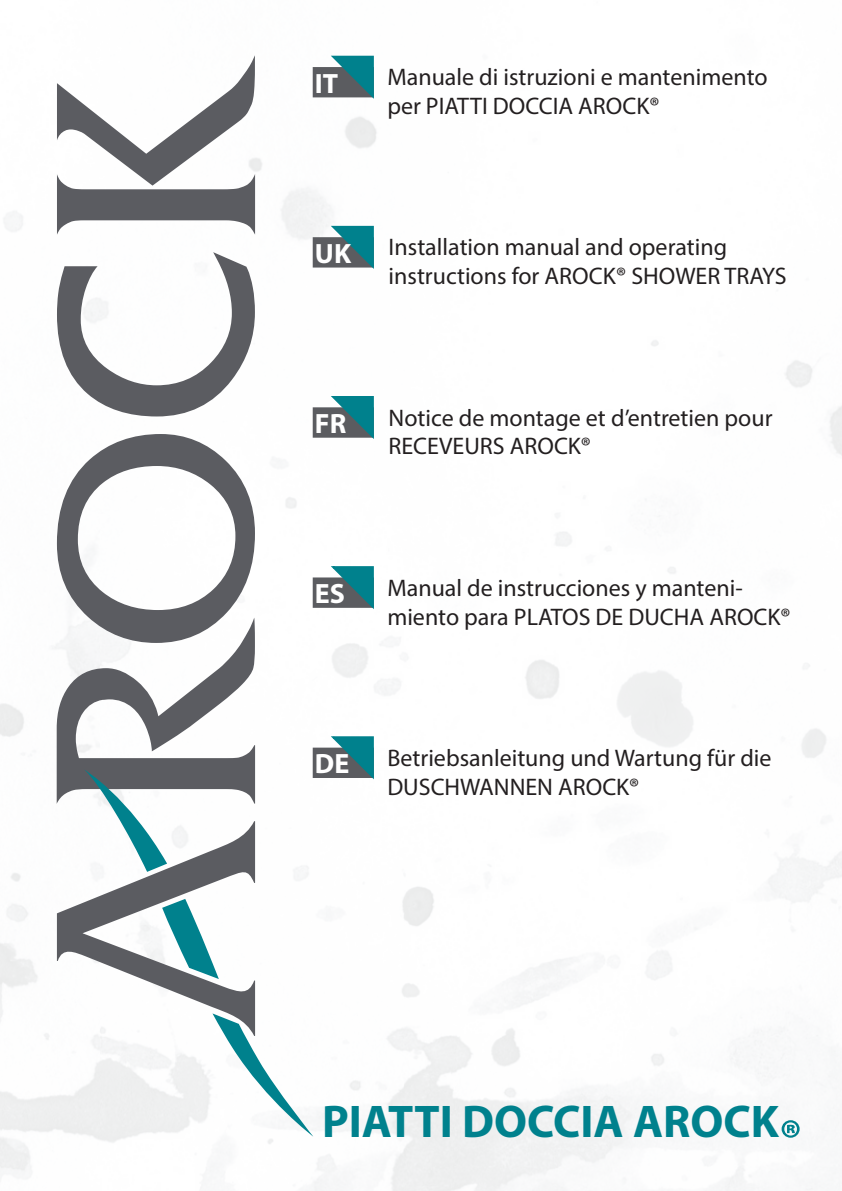
<style>
.page{position:relative;width:842px;height:1191px;background:#fff}
.page>*{position:absolute;margin:0;border:0;box-sizing:border-box;transform-origin:0 0}
.t1{font:700 46px "Myriad Pro";color:#00818d}
.t2{font:700 28px "Myriad Pro";color:#fff}
.t3{font:24px/28.8px "Myriad Pro";color:#231f20}
.s1{font-size:50.8px}
</style>
<div class="page">
<div style="left:313px;top:67px;width:61px;height:30px;background:#5b5c60"></div>
<div style="left:313px;top:237px;width:61px;height:30px;background:#5b5c60"></div>
<div style="left:313px;top:407px;width:61px;height:31px;background:#5b5c60;border:2px solid #5b5c60"></div>
<div style="left:313px;top:577px;width:61px;height:31px;background:#5b5c60;border:2px solid #5b5c60"></div>
<div style="left:313px;top:747px;width:61px;height:31px;background:#5b5c60"></div>
<svg style="left:328px;top:55px;width:46px;height:44px"></svg>
<svg style="left:328px;top:225px;width:46px;height:44px"></svg>
<svg style="left:328px;top:396px;width:46px;height:43px"></svg>
<svg style="left:328px;top:566px;width:46px;height:43px"></svg>
<svg style="left:328px;top:736px;width:46px;height:44px"></svg>
<svg style="left:57px;top:872px;width:198px;height:164px"></svg>
<svg style="left:212px;top:1013px;width:101px;height:123px"></svg>
<svg style="left:162px;top:899px;width:57px;height:80px"></svg>
<svg style="left:57px;top:643px;width:198px;height:229px"></svg>
<svg style="left:57px;top:434px;width:198px;height:209px"></svg>
<svg style="left:57px;top:252px;width:198px;height:164px"></svg>
<svg style="left:57px;top:55px;width:198px;height:180px"></svg>
<p class="t2" style="left:315px;top:65px;width:25px">IT</p>
<p class="t3" style="left:387px;top:62px;width:382px">Manuale di istruzioni e mantenimento per PIATTI DOCCIA AROCK®</p>
<p class="t2" style="left:315px;top:235px;width:38px">UK</p>
<p class="t3" style="left:389px;top:232px;width:400px">Installation manual and operating instructions for AROCK® SHOWER TRAYS</p>
<p class="t2" style="left:315px;top:405px;width:33px">FR</p>
<p class="t3" style="left:389px;top:403px;width:385px">Notice de montage et d’entretien pour<br>RECEVEURS AROCK®</p>
<p class="t2" style="left:315px;top:575px;width:32px">ES</p>
<p class="t3" style="left:387px;top:573px;width:405px">Manual de instrucciones y manteni&shy;miento para PLATOS DE DUCHA AROCK®</p>
<p class="t2" style="left:315px;top:745px;width:36px">DE</p>
<p class="t3" style="left:387px;top:743px;width:386px">Betriebsanleitung und Wartung für die<br>DUSCHWANNEN AROCK®</p>
<h1 class="t1" style="left:322px;top:1091px;width:482px">PIATTI DOCCIA AROCK<span class="s1">®</span></h1>
</div>
